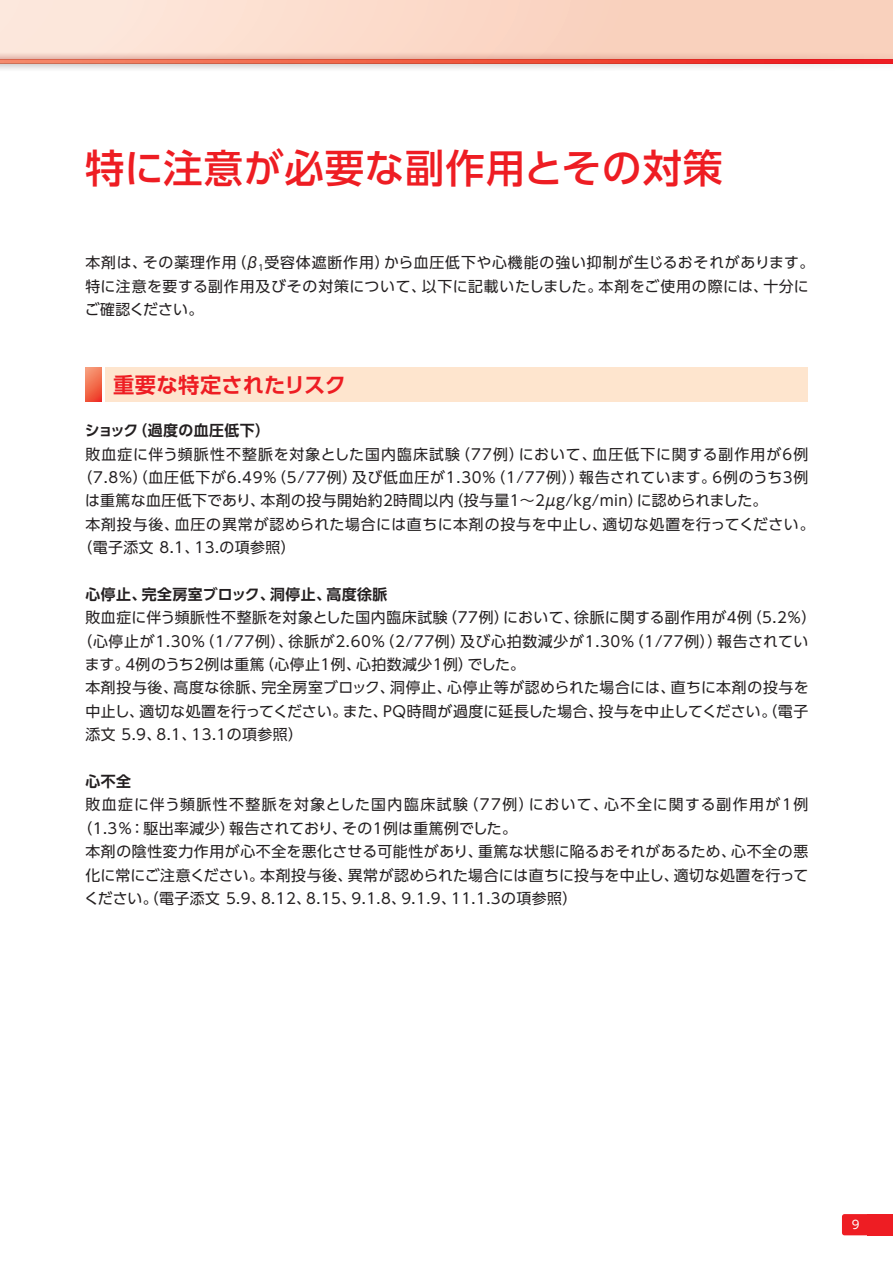
<style>
.page{position:relative;width:893px;height:1263px;background:#fff}
.page>*{position:absolute;margin:0;border:0;box-sizing:border-box;transform-origin:0 0}
.t1{font:500 39.3px "UD Shin Go Pr 6";letter-spacing:.025em;color:#ee1d23}
.t2{font:700 21.3px "UD Shin Go Pr 6 De";letter-spacing:.005em;color:#ee1d23}
.t3{font:14.85px/23.4px "UD Shin Go Pr 6";letter-spacing:.04em;color:#231f20}
.t4{font:14.85px "UD Shin Go Pr 6";letter-spacing:.015em;color:#231f20}
.t5{font:14.85px "UD Shin Go Pr 6";letter-spacing:.08em;color:#231f20}
.t6{font:14.85px "UD Shin Go Pr 6";letter-spacing:.1em;color:#231f20}
.t7{font:700 14.85px "UD Shin Go Pr 6 De";letter-spacing:.03em;color:#231f20}
.t8{font:11.7px "UD Shin Go Pr 6";color:#fff}
</style>
<div class="page">
<div style="left:0;top:0;width:893px;height:59px;background:linear-gradient(to right,#fde8dd,#f8ccb6)"></div>
<svg style="left:0;top:60px;width:893px;height:4px;background:#e9513e"></svg>
<svg style="left:0;top:43px;width:893px;height:17px;background:#f5c9b9"></svg>
<svg style="left:0;top:64px;width:871px;height:5px"></svg>
<svg style="left:842px;top:1214px;width:25px;height:21px"></svg>
<div style="left:867px;top:1214px;width:26px;height:21px;background:#ee1d23"></div>
<div style="left:85px;top:368px;width:723px;height:34px;background:#fee5ce"></div>
<svg style="left:85px;top:368px;width:17px;height:34px"></svg>
<hr style="left:102px;top:368px;width:2px;height:34px;background:#fff">
<h1 class="t1" style="left:85px;top:136px;width:639px">特に注意が必要な副作用とその対策</h1>
<p class="t3" style="left:85px;top:250px;width:731px">本剤は、その薬理作用（β<sub>1</sub>受容体遮断作用）から血圧低下や心機能の強い抑制が生じるおそれがあります。特に注意を要する副作用及びその対策について、以下に記載いたしました。本剤をご使用の際には、十分にご確認ください。</p>
<h2 class="t2" style="left:113px;top:367px;width:234px">重要な特定されたリスク</h2>
<p class="t7" style="left:85px;top:418px;width:187px">ショック（過度の血圧低下）</p>
<p class="t5" style="left:85px;top:442px;width:724px">敗血症に伴う頻脈性不整脈を対象とした国内臨床試験（77例）において、血圧低下に関する副作用が6例</p>
<p class="t3" style="left:77px;top:465px;width:732px">（7.8％）（血圧低下が6.49%（5/77例）及び低血圧が1.30%（1/77例））報告されています。6例のうち3例</p>
<p class="t3" style="left:85px;top:489px;width:684px">は重篤な血圧低下であり、本剤の投与開始約2時間以内（投与量1～2μg/kg/min）に認められました。</p>
<p class="t3" style="left:85px;top:512px;width:731px">本剤投与後、血圧の異常が認められた場合には直ちに本剤の投与を中止し、適切な処置を行ってください。</p>
<p class="t3" style="left:77px;top:535px;width:220px">（電子添文 8.1、13.の項参照）</p>
<p class="t7" style="left:85px;top:582px;width:304px">心停止、完全房室ブロック、洞停止、高度徐脈</p>
<p class="t3" style="left:85px;top:605px;width:732px">敗血症に伴う頻脈性不整脈を対象とした国内臨床試験（77例）において、徐脈に関する副作用が4例（5.2％）</p>
<p class="t3" style="left:77px;top:629px;width:732px">（心停止が1.30%（1/77例）、徐脈が2.60%（2/77例）及び心拍数減少が1.30%（1/77例））報告されてい</p>
<p class="t3" style="left:85px;top:652px;width:442px">ます。4例のうち2例は重篤（心停止1例、心拍数減少1例）でした。</p>
<p class="t3" style="left:85px;top:676px;width:725px">本剤投与後、高度な徐脈、完全房室ブロック、洞停止、心停止等が認められた場合には、直ちに本剤の投与を</p>
<p class="t4" style="left:85px;top:699px;width:724px">中止し、適切な処置を行ってください。また、PQ時間が過度に延長した場合、投与を中止してください。（電子</p>
<p class="t3" style="left:85px;top:722px;width:219px">添文 5.9、8.1、13.1の項参照）</p>
<p class="t7" style="left:85px;top:769px;width:47px">心不全</p>
<p class="t6" style="left:85px;top:793px;width:724px">敗血症に伴う頻脈性不整脈を対象とした国内臨床試験（77例）において、心不全に関する副作用が1例</p>
<p class="t3" style="left:77px;top:816px;width:441px">（1.3％：駆出率減少）報告されており、その1例は重篤例でした。</p>
<p class="t3" style="left:85px;top:839px;width:724px">本剤の陰性変力作用が心不全を悪化させる可能性があり、重篤な状態に陥るおそれがあるため、心不全の悪</p>
<p class="t4" style="left:85px;top:863px;width:725px">化に常にご注意ください。本剤投与後、異常が認められた場合には直ちに投与を中止し、適切な処置を行って</p>
<p class="t3" style="left:84px;top:886px;width:495px">ください。（電子添文 5.9、8.12、8.15、9.1.8、9.1.9、11.1.3の項参照）</p>
<p class="t8" style="left:852px;top:1215px;width:9px">9</p>
</div>
